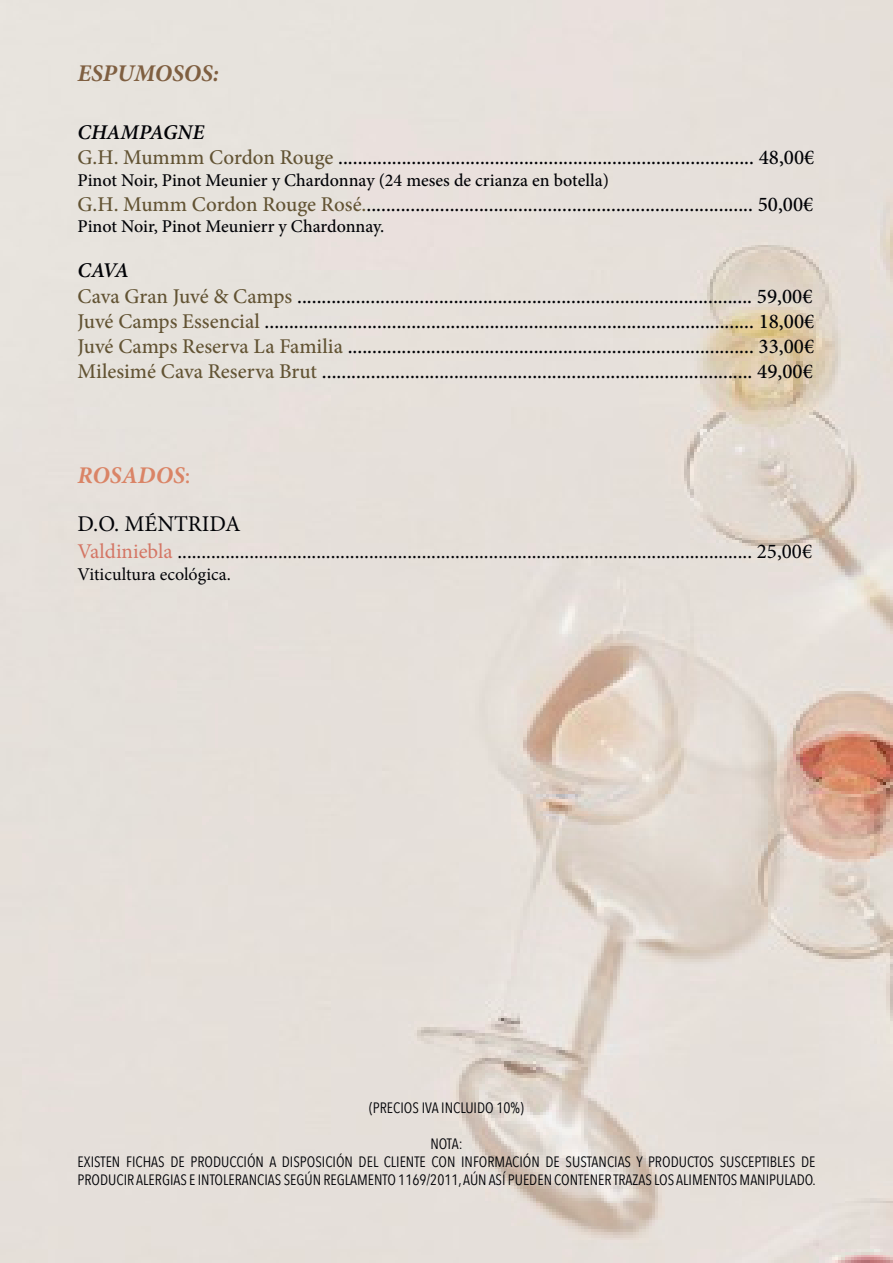
<style>
.page{position:relative;width:893px;height:1263px;background:#fff}
.page>*{position:absolute;margin:0;border:0;box-sizing:border-box;transform-origin:0 0}
.t1{font:italic 700 24px "Minion Pro";color:#7f5f41}
.t2{font:italic 700 24px "Minion Pro";color:#da8466}
.t3{font:22.5px "Minion Pro";color:#010206}
.t4{font:500 21px "Minion Pro";color:#010206}
.t5{font:21px "Minion Pro";color:#010206}
.t6{font:italic 600 21px "Minion Pro";color:#010206}
.t7{font:500 18px "Minion Pro";color:#010206}
.t8{font:18px "Minion Pro";color:#010206}
.t9{font:15px/18px "Avenir Next Condensed";color:#010206}
.s1{color:#625333}
.s2{font-weight:500;font-style:normal}
.s3{color:#d47564}
</style>
<div class="page">
<img style="left:0;top:0;width:893px;height:1263px">
<p class="t1" style="left:78px;top:56px;width:143px">ESPUMOSOS:</p>
<p class="t6" style="left:78px;top:117px;width:128px">CHAMPAGNE</p>
<p class="t4" style="left:78px;top:143px;width:738px"><span class="s1">G.H. Mummm Cordon Rouge</span> ..................................................................................... 48,00€</p>
<p class="t7" style="left:78px;top:168px;width:533px">Pinot Noir, Pinot Meunier y Chardonnay (24 meses de crianza en botella)</p>
<p class="t4" style="left:78px;top:190px;width:737px"><span class="s1">G.H. Mumm Cordon Rouge Rosé.</span>............................................................................... 50,00€</p>
<p class="t7" style="left:78px;top:215px;width:308px">Pinot Noir, Pinot Meunierr y Chardonnay.</p>
<p class="t6" style="left:78px;top:256px;width:53px">CAVA</p>
<p class="t4" style="left:78px;top:282px;width:736px"><span class="s1">Cava Gran Juvé &amp; Camps</span> ............................................................................................. 59,00€</p>
<p class="t4" style="left:78px;top:307px;width:738px"><span class="s1">Juvé Camps Essencial</span> .................................................................................................... 18,00€</p>
<p class="t4" style="left:78px;top:332px;width:738px"><span class="s1">Juvé Camps Reserva La Familia</span> ................................................................................... 33,00€</p>
<p class="t4" style="left:78px;top:357px;width:737px"><span class="s1">Milesimé Cava Reserva Brut</span> ........................................................................................ 49,00€</p>
<p class="t2" style="left:78px;top:458px;width:114px">ROSADOS<span class="s2">:</span></p>
<p class="t3" style="left:78px;top:509px;width:165px">D.O. MÉNTRIDA</p>
<p class="t5" style="left:78px;top:537px;width:736px"><span class="s3">Valdiniebla</span> ........................................................................................................................ 25,00€</p>
<p class="t8" style="left:78px;top:562px;width:155px">Viticultura ecológica.</p>
<p class="t9" style="left:369px;top:1098px;width:156px">(PRECIOS IVA INCLUIDO 10%)</p>
<p class="t9" style="left:430px;top:1134px;width:34px">NOTA:</p>
<p class="t9" style="left:78px;top:1152px;width:740px">EXISTEN FICHAS DE PRODUCCIÓN A DISPOSICIÓN DEL CLIENTE CON INFORMACIÓN DE SUSTANCIAS Y PRODUCTOS SUSCEPTIBLES DE<br>PRODUCIR ALERGIAS E INTOLERANCIAS SEGÚN REGLAMENTO 1169/2011, AÚN ASÍ PUEDEN CONTENER TRAZAS LOS ALIMENTOS MANIPULADO.</p>
</div>
